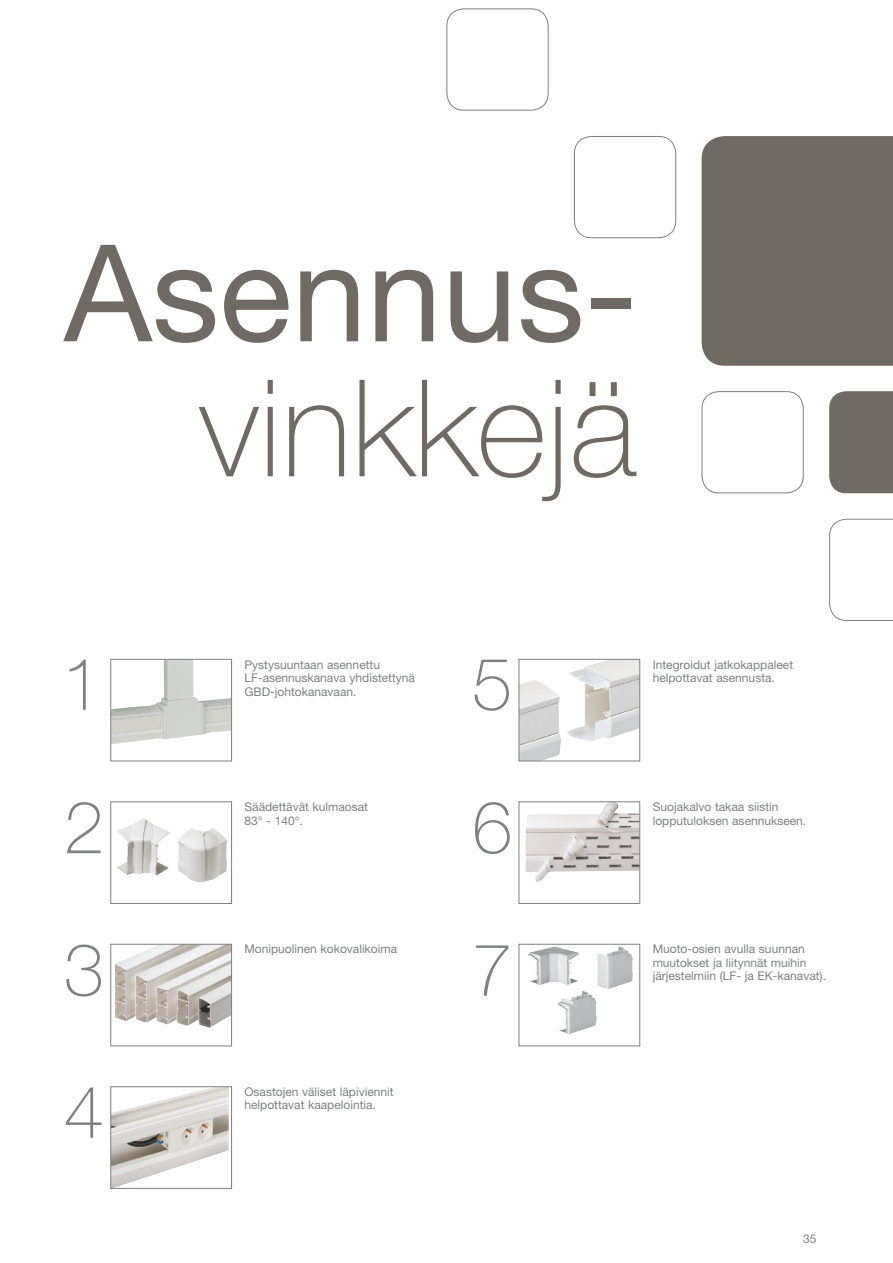
<style>
.page{position:relative;width:893px;height:1263px;background:#fff}
.page>*{position:absolute;margin:0;border:0;box-sizing:border-box;transform-origin:0 0}
.t1{font:135px "Helvetica Neue LT";color:#6f6a64}
.t2{font:100 135px "Helvetica Neue LT";color:#6f6a64}
.t3{font:100 72.75px/142.9px "Helvetica Neue LT";color:#7f8082;text-align:justify}
.t4{font:12px/13.5px "Helvetica Neue LT";color:#7f8082}
</style>
<div class="page">
<div style="left:702px;top:136px;width:191px;height:230px;background:#6f6a64"></div>
<div style="left:446px;top:9px;width:103px;height:102px;border:1px solid #7f8082;border-radius:17px"></div>
<div style="left:574px;top:136px;width:102px;height:102px;border:1px solid #7f8082;border-radius:17px"></div>
<div style="left:702px;top:391px;width:102px;height:102px;border:1px solid #7f8082;border-radius:17px"></div>
<div style="left:829px;top:391px;width:64px;height:102px;background:#6f6a64"></div>
<svg style="left:829px;top:519px;width:64px;height:102px"></svg>
<img style="left:113px;top:661px;width:117px;height:83px">
<div style="left:111px;top:659px;width:121px;height:102px;border:1px solid #7f8082"></div>
<img style="left:521px;top:661px;width:117px;height:98px">
<div style="left:519px;top:659px;width:121px;height:102px;border:1px solid #7f8082"></div>
<img style="left:116px;top:819px;width:53px;height:56px">
<div style="left:111px;top:801px;width:121px;height:103px;border:1px solid #7f8082"></div>
<img style="left:525px;top:803px;width:113px;height:79px">
<div style="left:519px;top:801px;width:121px;height:103px;border:1px solid #7f8082"></div>
<img style="left:115px;top:946px;width:115px;height:82px">
<div style="left:111px;top:944px;width:121px;height:102px;border:1px solid #7f8082"></div>
<div style="left:519px;top:944px;width:121px;height:102px;border:1px solid #7f8082"></div>
<img style="left:113px;top:1088px;width:116px;height:98px">
<div style="left:111px;top:1086px;width:121px;height:102px;border:1px solid #7f8082"></div>
<img style="left:557px;top:990px;width:40px;height:44px">
<img style="left:597px;top:946px;width:36px;height:43px">
<img style="left:527px;top:946px;width:53px;height:39px">
<h1 class="t1" style="left:64px;top:244px;width:574px">Asennus-</h1>
<h1 class="t2" style="left:199px;top:379px;width:439px">vinkkejä</h1>
<h2 class="t3" style="left:62px;top:620px;width:42px">1</h2>
<h2 class="t3" style="left:472px;top:620px;width:42px">5<br>6<br>7</h2>
<p class="t4" style="left:244px;top:659px;width:172px">Pystysuuntaan asennettu<br>LF-asennuskanava yhdistettynä<br>GBD-johtokanavaan.</p>
<h2 class="t3" style="left:64px;top:764px;width:42px;line-height:142.2px">2<br>3<br>4</h2>
<p class="t4" style="left:244px;top:801px;width:125px">Säädettävät kulmaosat<br>83° - 140°.</p>
<p class="t4" style="left:244px;top:944px;width:154px">Monipuolinen kokovalikoima</p>
<p class="t4" style="left:244px;top:1086px;width:151px">Osastojen väliset läpiviennit helpottavat kaapelointia.</p>
<p class="t4" style="left:653px;top:659px;width:142px">Integroidut jatkokappaleet helpottavat asennusta.</p>
<p class="t4" style="left:653px;top:801px;width:155px">Suojakalvo takaa siistin lopputuloksen asennukseen.</p>
<p class="t4" style="left:653px;top:944px;width:175px">Muoto-osien avulla suunnan muutokset ja liitynnät muihin järjestelmiin (LF- ja EK-kanavat).</p>
<p class="t4" style="left:803px;top:1233px;width:15px">35</p>
</div>
